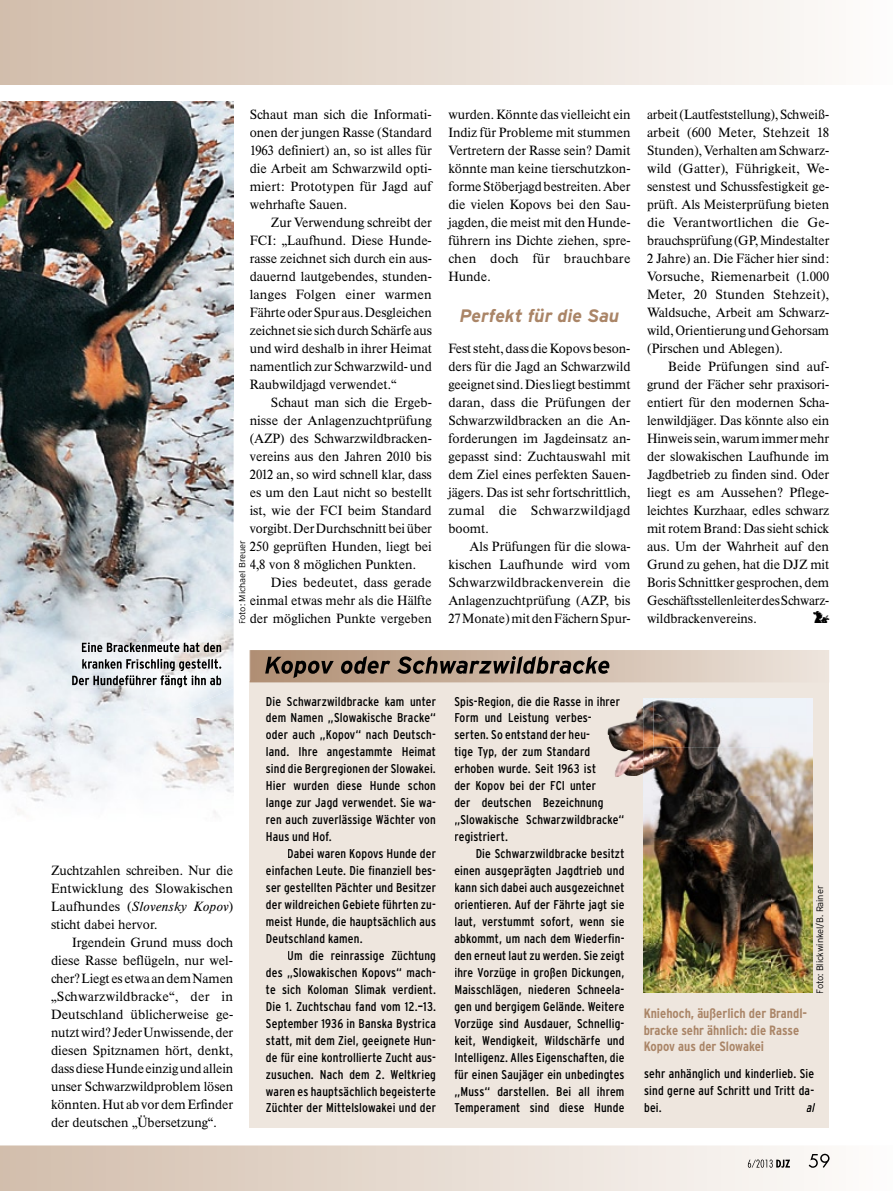
<style>
.page{position:relative;width:893px;height:1191px;background:#fff}
.page>*{position:absolute;margin:0;border:0;box-sizing:border-box;transform-origin:0 0}
.t1{font:italic 700 18px "Parey Interstate";color:#aa8567}
.t2{font:18px "DJZ Sonderzeichen";color:#000}
.t3{font:700 condensed 13.5px/16.5px "Parey Interstate";color:#aa8567}
.t4{font:500 13.2px/18px "Parey Times BQ";color:#000;text-align:justify}
.t5{font:condensed 12.75px/17px "Parey Interstate";letter-spacing:.01em;color:#000;text-align:justify}
.t6{font:italic condensed 12.75px "Parey Interstate";color:#000}
.t7{font:300 9.3px "Parey Interstate";letter-spacing:-.01em;color:#000}
.s1{font-weight:400;font-style:italic}
.s2{font-weight:700;font-stretch:normal}
</style>
<div class="page">
<svg style="left:0;top:1145px;width:830px;height:46px;background:#e5dad0"></svg>
<div style="left:0;top:0;width:893px;height:85px;background:linear-gradient(to right,#d2bdab,#fefdfc)"></div>
<img style="left:0;top:101px;width:234px;height:714px">
<div style="left:250px;top:650px;width:579px;height:477px;background:#eee6de"></div>
<img style="left:748px;top:1159px;width:25px;height:8px">
<img style="left:776px;top:1159px;width:14px;height:8px">
<img style="left:790px;top:1153px;width:39px;height:14px">
<svg style="left:250px;top:650px;width:525px;height:32px;background:#d2beae"></svg>
<img style="left:265px;top:656px;width:344px;height:22px">
<img style="left:643px;top:698px;width:169px;height:295px">
<img style="left:608px;top:708px;width:35px;height:69px">
<img style="left:643px;top:701px;width:11px;height:72px">
<img style="left:239px;top:623px;width:11px;height:65px">
<img style="left:136px;top:608px;width:98px;height:101px">
<img style="left:250px;top:650px;width:1px;height:30px">
<img style="left:82px;top:642px;width:52px;height:10px">
<img style="left:134px;top:642px;width:88px;height:10px">
<img style="left:82px;top:659px;width:55px;height:12px">
<img style="left:137px;top:659px;width:85px;height:12px">
<img style="left:72px;top:675px;width:69px;height:12px">
<img style="left:141px;top:675px;width:80px;height:12px">
<p class="t4" style="left:250px;top:106px;width:184px">Schaut man sich die Informati&shy;onen der jungen Rasse (Standard 1963 definiert) an, so ist alles für die Arbeit am Schwarzwild opti&shy;miert: Prototypen für Jagd auf wehrhafte Sauen.</p>
<p class="t4" style="left:250px;top:214px;width:184px;text-indent:21px">Zur Verwendung schreibt der FCI: „Laufhund. Diese Hunde&shy;rasse zeichnet sich durch ein aus&shy;dauernd lautgebendes, stunden&shy;langes Folgen einer warmen Fährte oder Spur aus. Desgleichen zeichnet sie sich durch Schärfe aus und wird deshalb in ihrer Heimat namentlich zur Schwarzwild- und Raubwildjagd verwendet.“</p>
<p class="t4" style="left:250px;top:394px;width:184px;text-indent:21px">Schaut man sich die Ergeb&shy;nisse der Anlagenzuchtprüfung (AZP) des Schwarzwildbracken&shy;vereins aus den Jahren 2010 bis 2012 an, so wird schnell klar, dass es um den Laut nicht so bestellt ist, wie der FCI beim Standard vorgibt. Der Durchschnitt bei über 250 geprüften Hunden, liegt bei 4,8 von 8 möglichen Punkten.</p>
<p class="t4" style="left:250px;top:574px;width:184px;text-indent:21px">Dies bedeutet, dass gerade einmal etwas mehr als die Hälfte der möglichen Punkte vergeben</p>
<p class="t7" style="left:237px;top:624px;width:86px;rotate:-90deg">Foto: Michael Breuer</p>
<p class="t4" style="left:448px;top:106px;width:184px">wurden. Könnte das vielleicht ein Indiz für Probleme mit stummen Vertretern der Rasse sein? Damit könnte man keine tierschutzkon&shy;forme Stöberjagd bestreiten. Aber die vielen Kopovs bei den Sau&shy;jagden, die meist mit den Hunde&shy;führern ins Dichte ziehen, spre&shy;chen doch für brauchbare Hunde.</p>
<h1 class="t1" style="left:459px;top:305px;width:161px">Perfekt für die Sau</h1>
<p class="t4" style="left:448px;top:340px;width:184px">Fest steht, dass die Kopovs beson&shy;ders für die Jagd an Schwarzwild geeignet sind. Dies liegt bestimmt daran, dass die Prüfungen der Schwarzwildbracken an die An&shy;forderungen im Jagdeinsatz an&shy;gepasst sind: Zuchtauswahl mit dem Ziel eines perfekten Sauen&shy;jägers. Das ist sehr fortschrittlich, zumal die Schwarzwildjagd boomt.</p>
<p class="t4" style="left:448px;top:538px;width:184px;text-indent:21px">Als Prüfungen für die slowa&shy;kischen Laufhunde wird vom Schwarzwildbrackenverein die Anlagenzuchtprüfung (AZP, bis 27 Monate) mit den Fächern Spur-</p>
<p class="t4" style="left:647px;top:106px;width:184px">arbeit (Lautfeststellung), Schweiß&shy;arbeit (600 Meter, Stehzeit 18<br>Stunden), Verhalten am Schwarz&shy;wild (Gatter), Führigkeit, We&shy;senstest und Schussfestigkeit ge&shy;prüft. Als Meisterprüfung bieten die Verantwortlichen die Ge&shy;brauchsprüfung (GP, Mindestalter 2 Jahre) an. Die Fächer hier sind:<br>Vorsuche, Riemenarbeit (1.000<br>Meter, 20 Stunden Stehzeit), Waldsuche, Arbeit am Schwarz&shy;wild, Orientierung und Gehorsam (Pirschen und Ablegen).</p>
<p class="t4" style="left:647px;top:358px;width:184px;text-indent:21px">Beide Prüfungen sind auf&shy;grund der Fächer sehr praxisori&shy;entiert für den modernen Scha&shy;lenwildjäger. Das könnte also ein Hinweis sein, warum immer mehr der slowakischen Laufhunde im Jagdbetrieb zu finden sind. Oder liegt es am Aussehen? Pflege&shy;leichtes Kurzhaar, edles schwarz mit rotem Brand: Das sieht schick aus. Um der Wahrheit auf den Grund zu gehen, hat die DJZ mit Boris Schnittker gesprochen, dem Geschäftsstellenleiter des Schwarz&shy;wildbrackenvereins.</p>
<h1 class="t2" style="left:813px;top:607px;width:18px">j</h1>
<p class="t4" style="left:51px;top:862px;width:184px">Zuchtzahlen schreiben. Nur die Entwicklung des Slowakischen Laufhundes (<span class="s1">Slovensky Kopov</span>) sticht dabei hervor.</p>
<p class="t4" style="left:51px;top:934px;width:184px;text-indent:21px">Irgendein Grund muss doch diese Rasse beflügeln, nur wel&shy;cher? Liegt es etwa an dem Namen „Schwarzwildbracke“, der in Deutschland üblicherweise ge&shy;nutzt wird? Jeder Unwissende, der diesen Spitznamen hört, denkt, dass diese Hunde einzig und allein unser Schwarzwildproblem lösen könnten. Hut ab vor dem Erfinder der deutschen „Übersetzung“.</p>
<p class="t5" style="left:266px;top:692px;width:172px">Die Schwarzwildbracke kam unter dem Namen „Slowakische Bracke“ oder auch „Kopov“ nach Deutsch&shy;land. Ihre angestammte Heimat sind die Bergregionen der Slowakei.<br>Hier wurden diese Hunde schon lange zur Jagd verwendet. Sie wa&shy;ren auch zuverlässige Wächter von Haus und Hof.</p>
<p class="t5" style="left:266px;top:845px;width:172px;text-indent:21px">Dabei waren Kopovs Hunde der einfachen Leute. Die finanziell bes&shy;ser gestellten Pächter und Besitzer der wildreichen Gebiete führten zu&shy;meist Hunde, die hauptsächlich aus Deutschland kamen.</p>
<p class="t5" style="left:266px;top:946px;width:172px;text-indent:21px">Um die reinrassige Züchtung des „Slowakischen Kopovs“ mach&shy;te sich Koloman Slimak verdient.<br>Die 1. Zuchtschau fand vom 12.<span class="s2">–</span>13.<br>September 1936 in Banska Bystrica statt, mit dem Ziel, geeignete Hun&shy;de für eine kontrollierte Zucht aus&shy;zusuchen. Nach dem 2. Weltkrieg waren es hauptsächlich begeisterte Züchter der Mittelslowakei und der</p>
<p class="t5" style="left:454px;top:692px;width:172px;text-align:left">Spis-Region, die die Rasse in ihrer<br>Form und Leistung verbes&shy;serten. So entstand der heu-<br>tige Typ, der zum Standard erhoben wurde. Seit 1963 ist<br>der Kopov bei der FCI unter<br>der deutschen Bezeichnung „Slowakische Schwarzwildbracke“ registriert.</p>
<p class="t5" style="left:454px;top:845px;width:172px;text-indent:21px">Die Schwarzwildbracke besitzt einen ausgeprägten Jagdtrieb und kann sich dabei auch ausgezeichnet orientieren. Auf der Fährte jagt sie laut, verstummt sofort, wenn sie abkommt, um nach dem Wiederfin&shy;den erneut laut zu werden. Sie zeigt ihre Vorzüge in großen Dickungen, Maisschlägen, niederen Schneela&shy;gen und bergigem Gelände. Weitere Vorzüge sind Ausdauer, Schnellig&shy;keit, Wendigkeit, Wildschärfe und Intelligenz. Alles Eigenschaften, die für einen Saujäger ein unbedingtes „Muss“ darstellen. Bei all ihrem Temperament sind diese Hunde</p>
<p class="t3" style="left:644px;top:1005px;width:165px">Kniehoch, äußerlich der Brandl&shy;bracke sehr ähnlich: die Rasse<br>Kopov aus der Slowakei</p>
<p class="t7" style="left:815px;top:993px;width:110px;rotate:-90deg">Foto: Blickwinkel/B. Rainer</p>
<p class="t5" style="left:644px;top:1065px;width:172px">sehr anhänglich und kinderlieb. Sie sind gerne auf Schritt und Tritt da&shy;bei.</p>
<p class="t6" style="left:806px;top:1100px;width:13px">al</p>
</div>
